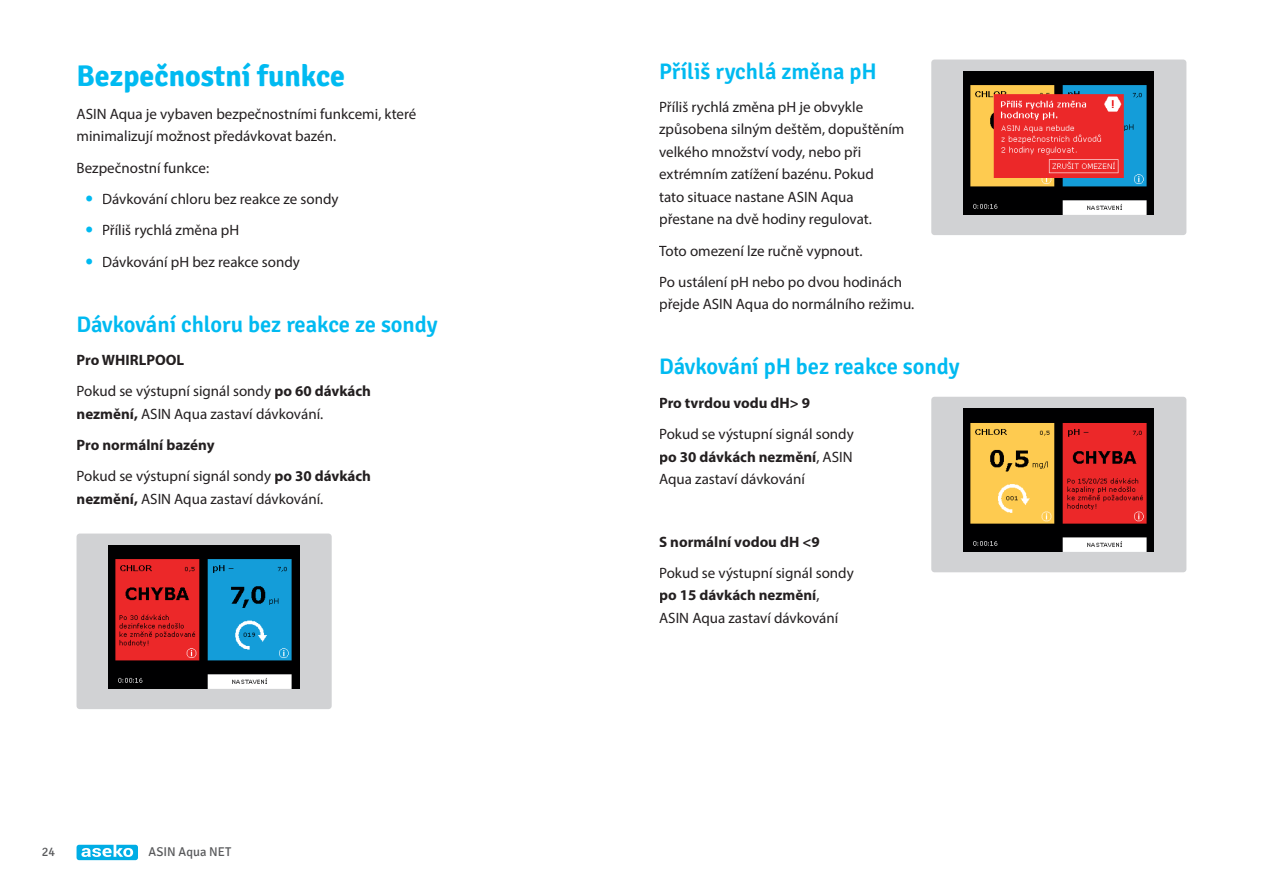
<style>
.page{position:relative;width:1263px;height:893px;background:#fff}
.page>*{position:absolute;margin:0;border:0;box-sizing:border-box;transform-origin:0 0}
.t1{font:700 30px "Signika";color:#00baf1}
.t2{font:600 22.5px "Signika";color:#00baf1}
.t3{font:15px/22.5px "Myriad Pro";color:#231f20}
.t4{font:700 15px "Myriad Pro";color:#231f20}
.t5{font:12.75px "Signika";color:#57585a}
.s1{font-weight:700}
</style>
<div class="page">
<svg style="left:77px;top:845px;width:61px;height:15px"></svg>
<div style="left:931px;top:60px;width:255px;height:175px;background:#d1d2d4;border-radius:3px"></div>
<img style="left:963px;top:71px;width:191px;height:143px">
<div style="left:931px;top:397px;width:255px;height:175px;background:#d1d2d4;border-radius:3px"></div>
<img style="left:963px;top:409px;width:191px;height:143px">
<div style="left:77px;top:534px;width:255px;height:175px;background:#d1d2d4;border-radius:3px"></div>
<img style="left:108px;top:545px;width:191px;height:143px">
<h1 class="t1" style="left:77px;top:57px;width:270px">Bezpečnostní funkce</h1>
<p class="t3" style="left:77px;top:102px;width:341px">ASIN Aqua je vybaven bezpečnostními funkcemi, které minimalizují možnost předávkovat bazén.</p>
<p class="t3" style="left:102px;top:152px;width:238px;line-height:31.2px;text-indent:-26px">Bezpečnostní funkce:<br>Dávkování chloru bez reakce ze sondy<br>Příliš rychlá změna pH<br>Dávkování pH bez reakce sondy</p>
<h2 class="t2" style="left:77px;top:311px;width:363px">Dávkování chloru bez reakce ze sondy</h2>
<p class="t3" style="left:77px;top:344px;width:296px;line-height:31.2px"><span class="s1">Pro WHIRLPOOL<br></span>Pokud se výstupní signál sondy <span class="s1">po 60 dávkách</span></p>
<p class="t3" style="left:77px;top:398px;width:296px;line-height:31.2px"><span class="s1">nezmění,</span> ASIN Aqua zastaví dávkování.<br><span class="s1">Pro normální bazény<br></span>Pokud se výstupní signál sondy <span class="s1">po 30 dávkách</span></p>
<p class="t3" style="left:77px;top:487px;width:248px"><span class="s1">nezmění,</span> ASIN Aqua zastaví dávkování.</p>
<p class="t5" style="left:42px;top:845px;width:15px">24</p>
<p class="t5" style="left:149px;top:845px;width:84px">ASIN Aqua NET</p>
<h2 class="t2" style="left:659px;top:58px;width:219px">Příliš rychlá změna pH</h2>
<p class="t3" style="left:659px;top:95px;width:247px">Příliš rychlá změna pH je obvykle způsobena silným deštěm, dopuštěním velkého množství vody, nebo při extrémním zatížení bazénu. Pokud<br>tato situace nastane ASIN Aqua přestane na dvě hodiny regulovat.</p>
<p class="t3" style="left:659px;top:235px;width:245px;line-height:31.2px">Toto omezení lze ručně vypnout.<br>Po ustálení pH nebo po dvou hodinách</p>
<p class="t3" style="left:659px;top:293px;width:257px">přejde ASIN Aqua do normálního režimu.</p>
<h2 class="t2" style="left:659px;top:354px;width:302px">Dávkování pH bez reakce sondy</h2>
<p class="t4" style="left:659px;top:393px;width:153px">Pro tvrdou vodu dH&gt; 9</p>
<p class="t3" style="left:659px;top:422px;width:196px;text-align:justify">Pokud se výstupní signál sondy <span class="s1">po 30 dávkách nezmění</span>, ASIN Aqua zastaví dávkování</p>
<p class="t4" style="left:659px;top:532px;width:162px">S normální vodou dH &lt;9</p>
<p class="t3" style="left:659px;top:561px;width:196px">Pokud se výstupní signál sondy <span class="s1">po 15 dávkách nezmění</span>,<br>ASIN Aqua zastaví dávkování</p>
</div>
